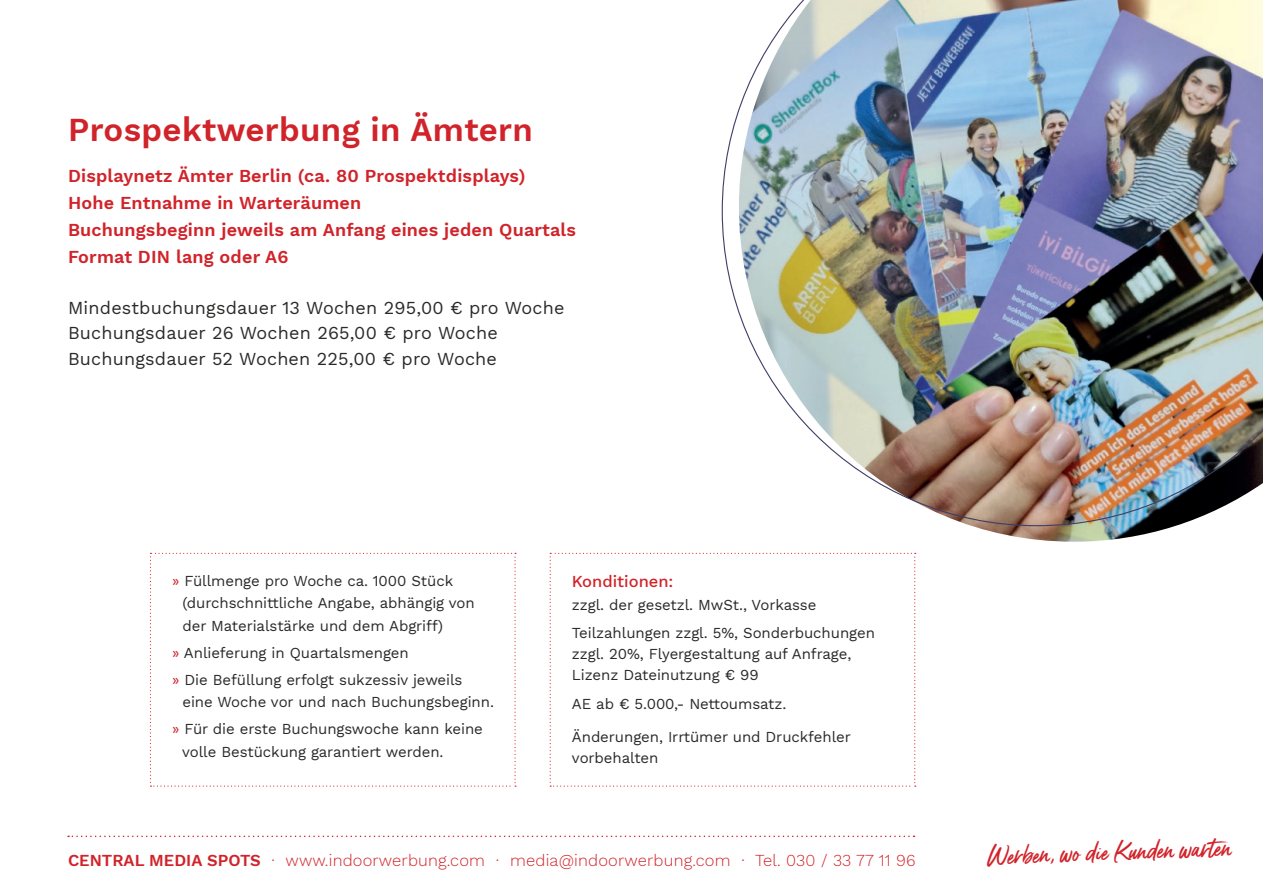
<style>
.page{position:relative;width:1263px;height:893px;background:#fff}
.page>*{position:absolute;margin:0;border:0;box-sizing:border-box;transform-origin:0 0}
.t1{font:600 33px "Work Sans";letter-spacing:.01em;color:#d1232a}
.t2{font:25.5px "Gotcha";color:#d1232a}
.t3{font:600 18px "Work Sans";letter-spacing:.01em;color:#d1232a}
.t4{font:18px "Work Sans";letter-spacing:.01em;color:#2a2a29}
.t5{font:300 16.5px "Work Sans";letter-spacing:.01em;color:#d1232a}
.t6{font:500 16.5px "Work Sans";color:#d1232a}
.t7{font:15px/21px "Work Sans";letter-spacing:-.005em;color:#2a2a29}
.s1{color:#d1232a}
.s2{font-weight:600}
</style>
<div class="page">
<svg style="left:550px;top:553px;width:366px;height:234px"></svg>
<svg style="left:150px;top:553px;width:366px;height:234px"></svg>
<svg style="left:68px;top:836px;width:846px;height:1px"></svg>
<img style="left:972px;top:526px;width:203px;height:16px">
<img style="left:722px;top:0;width:541px;height:526px">
<p class="t1" style="left:68px;top:105px;width:466px">Prospektwerbung in Ämtern</p>
<p class="t3" style="left:68px;top:162px;width:459px">Displaynetz Ämter Berlin (ca. 80 Prospektdisplays)</p>
<p class="t3" style="left:68px;top:189px;width:295px">Hohe Entnahme in Warteräumen</p>
<p class="t3" style="left:68px;top:216px;width:509px">Buchungsbeginn jeweils am Anfang eines jeden Quartals</p>
<p class="t3" style="left:68px;top:243px;width:222px">Format DIN lang oder A6</p>
<p class="t4" style="left:68px;top:294px;width:498px">Mindestbuchungsdauer 13 Wochen 295,00 € pro Woche</p>
<p class="t4" style="left:68px;top:319px;width:431px">Buchungsdauer 26 Wochen 265,00 € pro Woche</p>
<p class="t4" style="left:68px;top:345px;width:430px">Buchungsdauer 52 Wochen 225,00 € pro Woche</p>
<p class="t7" style="left:172px;top:570px;width:282px"><span class="s1">»</span> Füllmenge pro Woche ca. 1000 Stück</p>
<p class="t7" style="left:182px;top:591px;width:294px;line-height:22.5px">(durchschnittliche Angabe, abhängig von der Materialstärke und dem Abgriff)</p>
<p class="t7" style="left:172px;top:642px;width:238px"><span class="s1">»</span> Anlieferung in Quartalsmengen</p>
<p class="t7" style="left:182px;top:668px;width:313px;line-height:22.5px;text-indent:-10px"><span class="s1">»</span> Die Befüllung erfolgt sukzessiv jeweils eine Woche vor und nach Buchungsbeginn.</p>
<p class="t7" style="left:182px;top:717px;width:302px;line-height:22.5px;text-indent:-10px"><span class="s1">»</span> Für die erste Buchungswoche kann keine volle Bestückung garantiert werden.</p>
<p class="t6" style="left:572px;top:569px;width:103px">Konditionen:</p>
<p class="t7" style="left:572px;top:594px;width:246px">zzgl. der gesetzl. MwSt., Vorkasse</p>
<p class="t7" style="left:572px;top:622px;width:304px">Teilzahlungen zzgl. 5%, Sonderbuchungen zzgl. 20%, Flyergestaltung auf Anfrage,<br>Lizenz Dateinutzung € 99</p>
<p class="t7" style="left:572px;top:693px;width:216px">AE ab € 5.000,- Nettoumsatz.</p>
<p class="t7" style="left:572px;top:726px;width:280px">Änderungen, Irrtümer und Druckfehler vorbehalten</p>
<p class="t5" style="left:68px;top:848px;width:849px"><span class="s2">CENTRAL MEDIA SPOTS</span> · www.indoorwerbung.com · media@indoorwerbung.com · Tel. 030 / 33 77 11 96</p>
<p class="t2" style="left:986px;top:839px;width:245px;rotate:-2deg">Werben, wo die Kunden warten</p>
</div>
